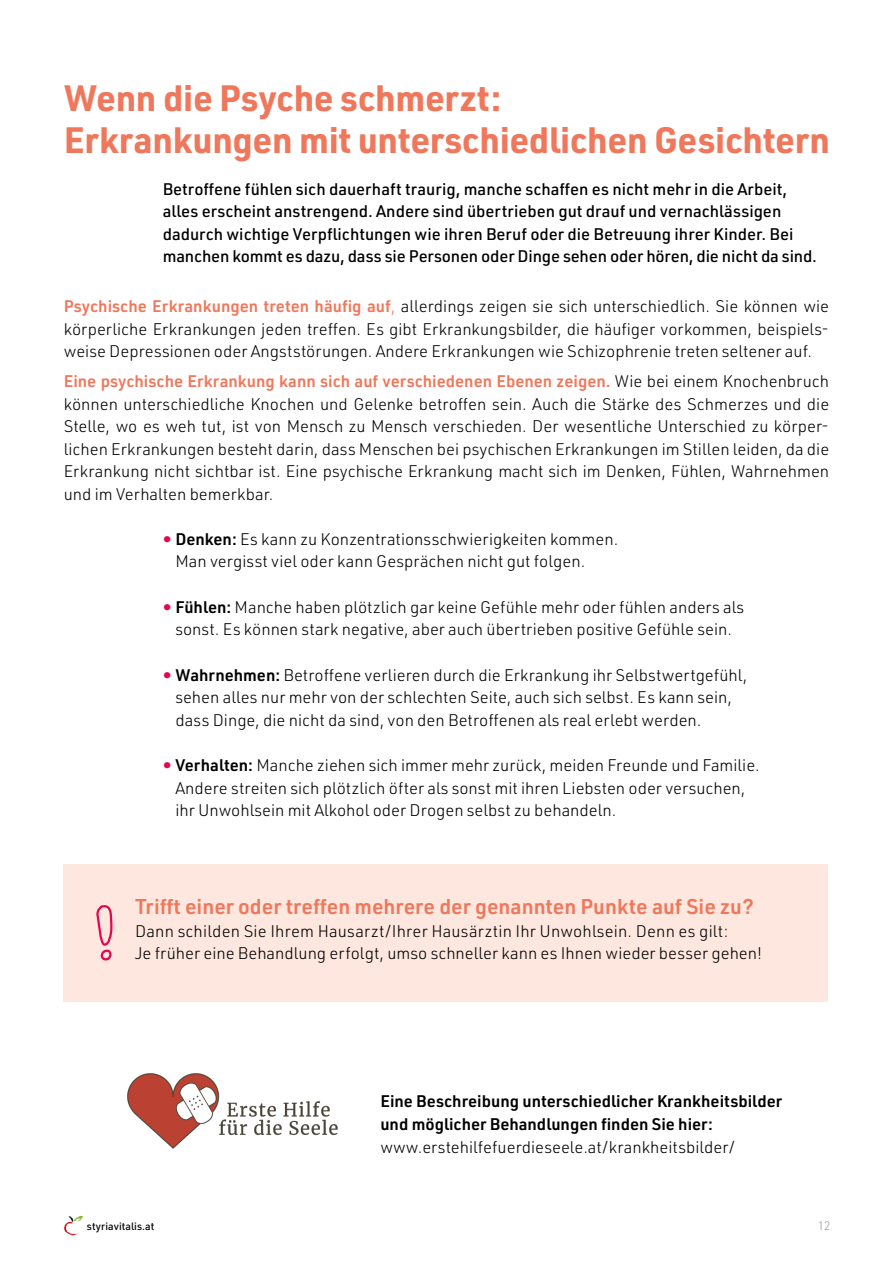
<style>
.page{position:relative;width:893px;height:1263px;background:#fff}
.page>*{position:absolute;margin:0;border:0;box-sizing:border-box;transform-origin:0 0}
.t1{font:700 36px/42px "URWDIN";letter-spacing:-.01em;color:#ef785c}
.t2{font:600 21px "URWDIN";color:#ef785c}
.t3{font:300 16.5px/22.5px "URWDIN";color:#000}
.t4{font:500 16.5px/22.5px "URWDIN";color:#000}
.t5{font:600 16.5px/22.5px "URWDIN";color:#000}
.t6{font:300 12px "URWDIN";color:#9d9d9c}
.t7{font:500 10.5px "URWDIN";color:#000}
.s1{font-weight:600;color:#ef785c}
.s2{color:#ef785c}
.s3{font-weight:700;color:#e50650}
.s4{font-weight:600}
</style>
<div class="page">
<svg style="left:64px;top:1215px;width:19px;height:21px"></svg>
<div style="left:64px;top:864px;width:764px;height:138px;background:#fde7de"></div>
<svg style="left:96px;top:905px;width:17px;height:56px"></svg>
<img style="left:127px;top:1073px;width:211px;height:76px">
<div style="left:211px;top:1139px;width:138px;height:20px;background:#fff"></div>
<h1 class="t1" style="left:64px;top:76px;width:768px">Wenn die Psyche schmerzt:<br>Erkrankungen mit unterschiedlichen Gesichtern</h1>
<p class="t4" style="left:163px;top:177px;width:656px">Betroffene fühlen sich dauerhaft traurig, manche schaffen es nicht mehr in die Arbeit, alles erscheint anstrengend. Andere sind übertrieben gut drauf und vernachlässigen dadurch wichtige Verpflichtungen wie ihren Beruf oder die Betreuung ihrer Kinder. Bei manchen kommt es dazu, dass sie Personen oder Dinge sehen oder hören, die nicht da sind.</p>
<p class="t3" style="left:64px;top:295px;width:767px;text-align:justify"><span class="s1">Psychische Erkrankungen treten häufig auf</span><span class="s2">,</span> allerdings zeigen sie sich unterschiedlich. Sie können wie körperliche Erkrankungen jeden treffen. Es gibt Erkrankungsbilder, die häufiger vorkommen, beispiels&shy;weise Depressionen oder Angststörungen. Andere Erkrankungen wie Schizophrenie treten seltener auf.</p>
<p class="t3" style="left:64px;top:370px;width:767px;text-align:justify"><span class="s1">Eine psychische Erkrankung kann sich auf verschiedenen Ebenen zeigen.</span> Wie bei einem Knochenbruch können unterschiedliche Knochen und Gelenke betroffen sein. Auch die Stärke des Schmerzes und die Stelle, wo es weh tut, ist von Mensch zu Mensch verschieden. Der wesentliche Unterschied zu körper&shy;lichen Erkrankungen besteht darin, dass Menschen bei psychischen Erkrankungen im Stillen leiden, da die Erkrankung nicht sichtbar ist. Eine psychische Erkrankung macht sich im Denken, Fühlen, Wahrnehmen und im Verhalten bemerkbar.</p>
<p class="t3" style="left:175px;top:527px;width:444px;text-indent:-13px"><span class="s3">•</span> <span class="s4">Denken:</span> Es kann zu Konzentrationsschwierigkeiten kommen.<br>Man vergisst viel oder kann Gesprächen nicht gut folgen.</p>
<p class="t3" style="left:163px;top:595px;width:583px;text-align:center"><span class="s3">•</span> <span class="s4">Fühlen:</span> Manche haben plötzlich gar keine Gefühle mehr oder fühlen anders als sonst. Es können stark negative, aber auch übertrieben positive Gefühle sein.</p>
<p class="t3" style="left:175px;top:663px;width:573px;text-indent:-13px"><span class="s3">•</span> <span class="s4">Wahrnehmen:</span> Betroffene verlieren durch die Erkrankung ihr Selbstwertgefühl, sehen alles nur mehr von der schlechten Seite, auch sich selbst. Es kann sein, dass Dinge, die nicht da sind, von den Betroffenen als real erlebt werden.</p>
<p class="t3" style="left:175px;top:754px;width:586px;text-indent:-13px"><span class="s3">•</span> <span class="s4">Verhalten:</span> Manche ziehen sich immer mehr zurück, meiden Freunde und Familie.<br>Andere streiten sich plötzlich öfter als sonst mit ihren Liebsten oder versuchen, ihr Unwohlsein mit Alkohol oder Drogen selbst zu behandeln.</p>
<p class="t2" style="left:135px;top:892px;width:620px">Trifft einer oder treffen mehrere der genannten Punkte auf Sie zu?</p>
<p class="t3" style="left:135px;top:919px;width:629px">Dann schilden Sie Ihrem Hausarzt/Ihrer Hausärztin Ihr Unwohlsein. Denn es gilt:<br>Je früher eine Behandlung erfolgt, umso schneller kann es Ihnen wieder besser gehen!</p>
<p class="t5" style="left:380px;top:1090px;width:403px">Eine Beschreibung unterschiedlicher Krankheitsbilder und möglicher Behandlungen finden Sie hier:</p>
<p class="t3" style="left:380px;top:1135px;width:356px">www.erstehilfefuerdieseele.at/krankheitsbilder/</p>
<p class="t7" style="left:87px;top:1219px;width:69px">styriavitalis.at</p>
<p class="t6" style="left:818px;top:1218px;width:14px">12</p>
</div>
